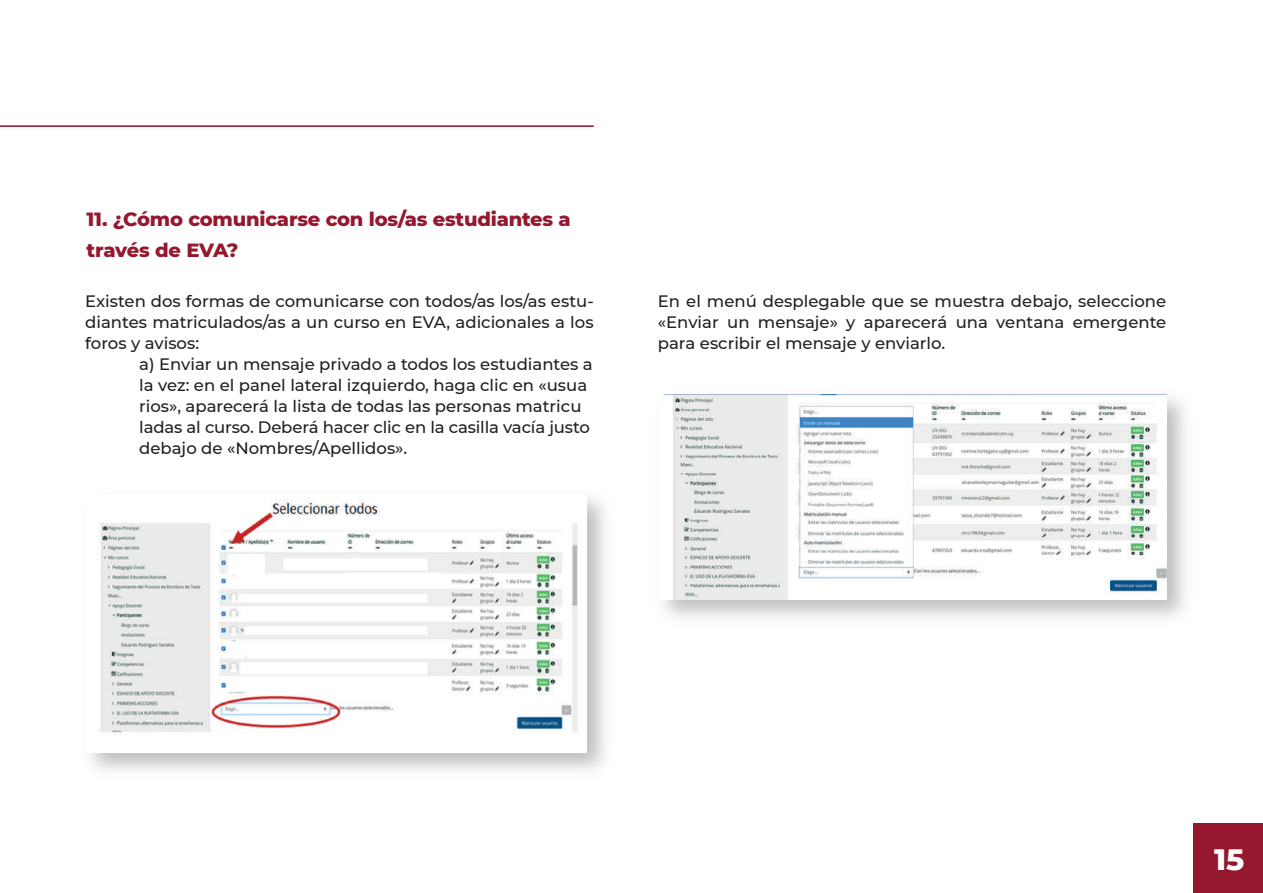
<style>
.page{position:relative;width:1263px;height:893px;background:#fff}
.page>*{position:absolute;margin:0;border:0;box-sizing:border-box;transform-origin:0 0}
.t1{font:800 30px "Montserrat";color:#fff}
.t2{font:800 19.5px/31.5px "Montserrat";letter-spacing:-.01em;color:#95182e}
.t3{font:500 16.5px/21px "Montserrat";color:#231f20;text-align:justify}
</style>
<div class="page">
<hr style="left:0;top:125px;width:594px;height:2px;background:#95182e">
<img style="left:97px;top:498px;width:485px;height:238px">
<img style="left:663px;top:394px;width:522px;height:224px">
<img style="left:663px;top:395px;width:503px;height:204px">
<div style="left:1193px;top:823px;width:70px;height:70px;background:#95182e"></div>
<p class="t2" style="left:87px;top:202px;width:486px">11. ¿Cómo comunicarse con los/as estudiantes a través de EVA?</p>
<p class="t3" style="left:85px;top:290px;width:510px">Existen dos formas de comunicarse con todos/as los/as estu&shy;diantes matriculados/as a un curso en EVA, adicionales a los foros y avisos:</p>
<p class="t3" style="left:139px;top:353px;width:455px;text-align:left">a) Enviar un mensaje privado a todos los estudiantes a la vez: en el panel lateral izquierdo, haga clic en «usua rios», aparecerá la lista de todas las personas matricu ladas al curso. Deberá hacer clic en la casilla vacía justo debajo de «Nombres/Apellidos».</p>
<p class="t3" style="left:658px;top:290px;width:510px">En el menú desplegable que se muestra debajo, seleccione «Enviar un mensaje» y aparecerá una ventana emergente para escribir el mensaje y enviarlo.</p>
<h1 class="t1" style="left:1214px;top:837px;width:32px">15</h1>
</div>
